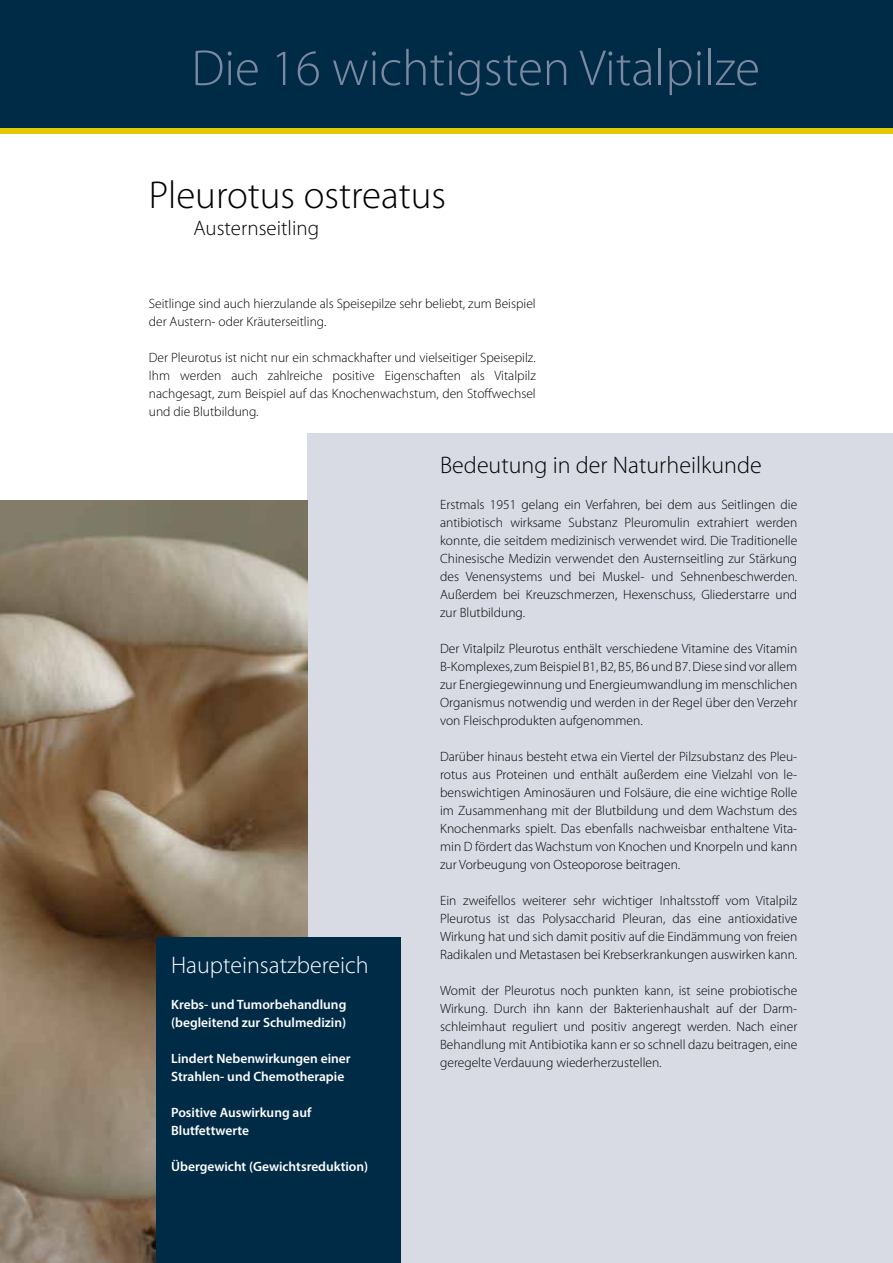
<style>
.page{position:relative;width:893px;height:1263px;background:#fff}
.page>*{position:absolute;margin:0;border:0;box-sizing:border-box;transform-origin:0 0}
.t1{font:300 51px "Myriad Pro";color:#7b889f}
.t2{font:300 39px "Myriad Pro";color:#000}
.t3{font:300 24px "Myriad Pro";color:#000}
.t4{font:300 24px "Myriad Pro";color:#fff}
.t5{font:300 21px "Myriad Pro";color:#000}
.t6{font:300 13.5px/18px "Myriad Pro";color:#000;text-align:justify}
.t7{font:600 13.5px/18px "Myriad Pro";color:#fff}
</style>
<div class="page">
<div style="left:0;top:0;width:893px;height:134px;background:#e2c900"></div>
<div style="left:0;top:0;width:893px;height:128px;background:#002b47"></div>
<div style="left:307px;top:434px;width:586px;height:829px;background:#d8dbe4"></div>
<img style="left:0;top:500px;width:307px;height:763px">
<div style="left:156px;top:938px;width:244px;height:325px;background:#002b47"></div>
<h1 class="t1" style="left:191px;top:37px;width:570px">Die 16 wichtigsten Vitalpilze</h1>
<h2 class="t2" style="left:149px;top:171px;width:299px">Pleurotus ostreatus</h2>
<h3 class="t5" style="left:194px;top:215px;width:127px">Austernseitling</h3>
<p class="t6" style="left:149px;top:294px;width:388px">Seitlinge sind auch hierzulande als Speisepilze sehr beliebt, zum Beispiel der Austern- oder Kräuterseitling.</p>
<p class="t6" style="left:149px;top:348px;width:388px">Der Pleurotus ist nicht nur ein schmackhafter und vielseitiger Speisepilz.<br>Ihm werden auch zahlreiche positive Eigenschaften als Vitalpilz nachgesagt, zum Beispiel auf das Knochenwachstum, den Stoffwechsel und die Blutbildung.</p>
<h3 class="t3" style="left:440px;top:451px;width:323px">Bedeutung in der Naturheilkunde</h3>
<p class="t6" style="left:440px;top:495px;width:359px">Erstmals 1951 gelang ein Verfahren, bei dem aus Seitlingen die antibiotisch wirksame Substanz Pleuromulin extrahiert werden konnte, die seitdem medizinisch verwendet wird. Die Traditionelle Chinesische Medizin verwendet den Austernseitling zur Stärkung des Venensystems und bei Muskel- und Sehnenbeschwerden.<br>Außerdem bei Kreuzschmerzen, Hexenschuss, Gliederstarre und zur Blutbildung.</p>
<p class="t6" style="left:440px;top:639px;width:359px">Der Vitalpilz Pleurotus enthält verschiedene Vitamine des Vitamin B-Komplexes, zum Beispiel B1, B2, B5, B6 und B7. Diese sind vor allem zur Energiegewinnung und Energieumwandlung im menschlichen Organismus notwendig und werden in der Regel über den Verzehr von Fleischprodukten aufgenommen.</p>
<p class="t6" style="left:440px;top:747px;width:359px">Darüber hinaus besteht etwa ein Viertel der Pilzsubstanz des Pleu&shy;rotus aus Proteinen und enthält außerdem eine Vielzahl von le&shy;benswichtigen Aminosäuren und Folsäure, die eine wichtige Rolle im Zusammenhang mit der Blutbildung und dem Wachstum des Knochenmarks spielt. Das ebenfalls nachweisbar enthaltene Vita&shy;min D fördert das Wachstum von Knochen und Knorpeln und kann zur Vorbeugung von Osteoporose beitragen.</p>
<p class="t6" style="left:440px;top:891px;width:359px">Ein zweifellos weiterer sehr wichtiger Inhaltsstoff vom Vitalpilz Pleurotus ist das Polysaccharid Pleuran, das eine antioxidative Wirkung hat und sich damit positiv auf die Eindämmung von freien Radikalen und Metastasen bei Krebserkrankungen auswirken kann.</p>
<p class="t6" style="left:440px;top:981px;width:359px">Womit der Pleurotus noch punkten kann, ist seine probiotische Wirkung. Durch ihn kann der Bakterienhaushalt auf der Darm&shy;schleimhaut reguliert und positiv angeregt werden. Nach einer Behandlung mit Antibiotika kann er so schnell dazu beitragen, eine geregelte Verdauung wiederherzustellen.</p>
<h3 class="t4" style="left:171px;top:950px;width:199px">Haupteinsatzbereich</h3>
<p class="t7" style="left:171px;top:995px;width:177px">Krebs- und Tumorbehandlung (begleitend zur Schulmedizin)</p>
<p class="t7" style="left:171px;top:1049px;width:181px">Lindert Nebenwirkungen einer<br>Strahlen- und Chemotherapie</p>
<p class="t7" style="left:171px;top:1103px;width:142px">Positive Auswirkung auf<br>Blutfettwerte</p>
<p class="t7" style="left:171px;top:1157px;width:199px">Übergewicht (Gewichtsreduktion)</p>
</div>
